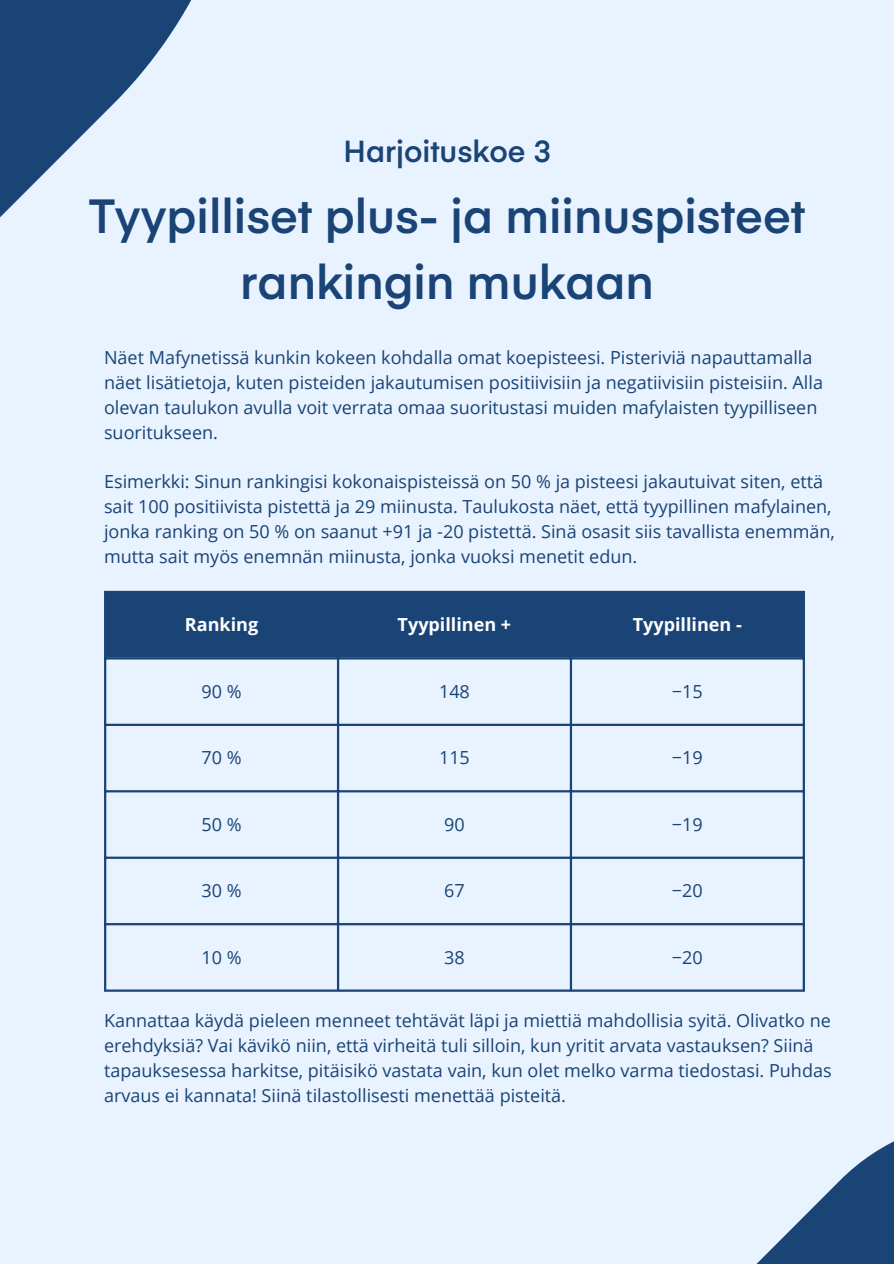
<style>
.page{position:relative;width:894px;height:1264px;background:#fff}
.page>*{position:absolute;margin:0;border:0;box-sizing:border-box;transform-origin:0 0}
.t1{font:600 47.25px/65.2px "Eina 03";color:#194475;text-align:center}
.t2{font:600 30px "Eina 03";color:#194475}
.t3{font:18px/24.8px "Open Sans";color:#194475}
.t4{font:700 18px "Open Sans";color:#fff}
</style>
<div class="page">
<div style="left:0;top:0;width:893px;height:1263px;background:#e9f3ff"></div>
<svg style="left:0;top:0;width:191px;height:218px;fill:#194475"></svg>
<svg style="left:757px;top:1142px;width:136px;height:121px;fill:#194475"></svg>
<div style="left:106px;top:593px;width:696px;height:64px;background:#194475"></div>
<hr style="left:104px;top:593px;width:2px;height:396px;background:#194475">
<hr style="left:337px;top:593px;width:2px;height:396px;background:#194475">
<hr style="left:569px;top:593px;width:3px;height:396px;background:#194475">
<hr style="left:802px;top:593px;width:2px;height:396px;background:#194475">
<hr style="left:104px;top:591px;width:700px;height:2px;background:#194475">
<hr style="left:104px;top:657px;width:700px;height:2px;background:#194475">
<hr style="left:104px;top:723px;width:700px;height:3px;background:#194475">
<hr style="left:104px;top:790px;width:700px;height:2px;background:#194475">
<hr style="left:104px;top:856px;width:700px;height:2px;background:#194475">
<hr style="left:104px;top:923px;width:700px;height:2px;background:#194475">
<hr style="left:104px;top:989px;width:700px;height:2px;background:#194475">
<p class="t2" style="left:343px;top:128px;width:209px">Harjoituskoe 3</p>
<p class="t1" style="left:89px;top:181px;width:717px">Tyypilliset plus- ja miinuspisteet rankingin mukaan</p>
<p class="t3" style="left:104px;top:345px;width:720px">Näet Mafynetissä kunkin kokeen kohdalla omat koepisteesi. Pisteriviä napauttamalla näet lisätietoja, kuten pisteiden jakautumisen positiivisiin ja negatiivisiin pisteisiin. Alla olevan taulukon avulla voit verrata omaa suoritustasi muiden mafylaisten tyypilliseen suoritukseen.</p>
<p class="t3" style="left:104px;top:469px;width:732px">Esimerkki: Sinun rankingisi kokonaispisteissä on 50 % ja pisteesi jakautuivat siten, että sait 100 positiivista pistettä ja 29 miinusta. Taulukosta näet, että tyypillinen mafylainen, jonka ranking on 50 % on saanut +91 ja -20 pistettä. Sinä osasit siis tavallista enemmän, mutta sait myös enemnän miinusta, jonka vuoksi menetit edun.</p>
<p class="t4" style="left:185px;top:612px;width:75px">Ranking</p>
<p class="t4" style="left:397px;top:612px;width:115px">Tyypillinen +</p>
<p class="t4" style="left:632px;top:612px;width:111px">Tyypillinen -</p>
<p class="t3" style="left:201px;top:678px;width:42px">90 %</p>
<p class="t3" style="left:439px;top:678px;width:32px">148</p>
<p class="t3" style="left:671px;top:678px;width:32px">−15</p>
<p class="t3" style="left:201px;top:745px;width:42px">70 %</p>
<p class="t3" style="left:439px;top:745px;width:32px">115</p>
<p class="t3" style="left:671px;top:745px;width:32px">−19</p>
<p class="t3" style="left:201px;top:811px;width:42px">50 %</p>
<p class="t3" style="left:444px;top:811px;width:22px">90</p>
<p class="t3" style="left:671px;top:811px;width:32px">−19</p>
<p class="t3" style="left:201px;top:877px;width:42px">30 %</p>
<p class="t3" style="left:444px;top:877px;width:22px">67</p>
<p class="t3" style="left:671px;top:877px;width:32px">−20</p>
<p class="t3" style="left:201px;top:944px;width:42px">10 %</p>
<p class="t3" style="left:444px;top:944px;width:22px">38</p>
<p class="t3" style="left:671px;top:944px;width:32px">−20</p>
<p class="t3" style="left:104px;top:1007px;width:729px">Kannattaa käydä pieleen menneet tehtävät läpi ja miettiä mahdollisia syitä. Olivatko ne erehdyksiä? Vai kävikö niin, että virheitä tuli silloin, kun yritit arvata vastauksen? Siinä tapauksesessa harkitse, pitäisikö vastata vain, kun olet melko varma tiedostasi. Puhdas arvaus ei kannata! Siinä tilastollisesti menettää pisteitä.</p>
</div>
